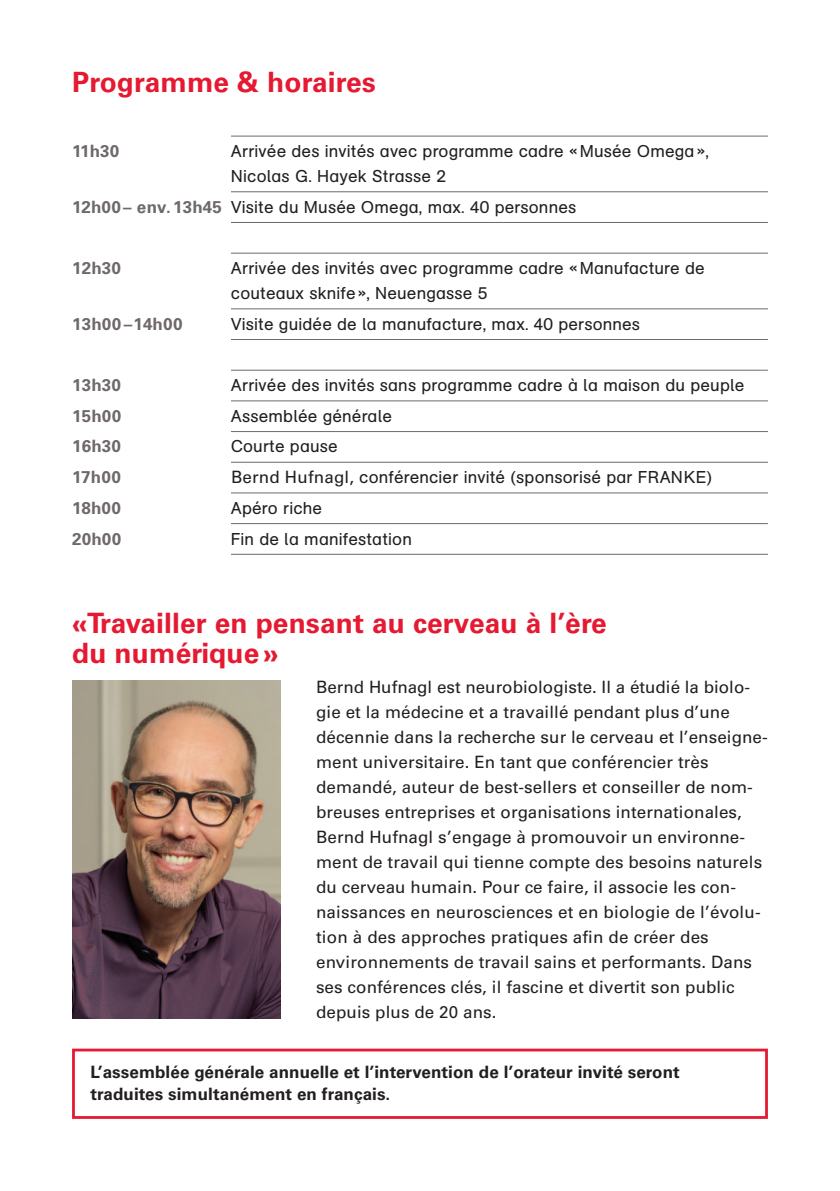
<style>
.page{position:relative;width:840px;height:1191px;background:#fff}
.page>*{position:absolute;margin:0;border:0;box-sizing:border-box;transform-origin:0 0}
.Titel{font:700 28px/30px "Univers LT Pro 65";letter-spacing:.005em;color:#e51931}
.Grundschrift{font:17px/25px "Univers LT Pro 55 Roman";letter-spacing:.005em;color:#231f20}
.Grundschrift_Aufzähl{font:17px/25px "AG Schoolbook Regular A";letter-spacing:.01em;color:#231f20}
.Grundschrift-2{font:700 17px/22px "Univers LT Pro 65";letter-spacing:.005em;color:#231f20}
.Grundschrift_Aufzähl-2{font:700 17px "Univers LT Pro 65";letter-spacing:.01em;color:#6f6969}
.s1{font-family:"Univers LT Pro 65";font-weight:700;color:#6f6969}
.s2{font-family:"Univers LT Pro 55 Roman"}
</style>
<div class="page">
<hr style="left:231px;top:136px;width:536px;height:1px;background:#6f6969">
<hr style="left:231px;top:191px;width:536px;height:1px;background:#6f6969">
<hr style="left:231px;top:222px;width:536px;height:1px;background:#6f6969">
<hr style="left:231px;top:253px;width:536px;height:1px;background:#6f6969">
<hr style="left:231px;top:308px;width:536px;height:1px;background:#6f6969">
<hr style="left:231px;top:339px;width:536px;height:1px;background:#6f6969">
<hr style="left:231px;top:370px;width:536px;height:1px;background:#6f6969">
<hr style="left:231px;top:400px;width:536px;height:1px;background:#6f6969">
<hr style="left:231px;top:431px;width:536px;height:1px;background:#6f6969">
<hr style="left:231px;top:462px;width:536px;height:1px;background:#6f6969">
<hr style="left:231px;top:492px;width:536px;height:1px;background:#6f6969">
<hr style="left:231px;top:523px;width:536px;height:1px;background:#6f6969">
<hr style="left:231px;top:554px;width:536px;height:1px;background:#6f6969">
<img style="left:72px;top:680px;width:208px;height:338px">
<div style="left:72px;top:1048px;width:695px;height:70px;border:3px solid #e51931"></div>
<p class="Titel" style="left:72px;top:66px;width:305px">Programme &amp; horaires</p>
<p class="Grundschrift_Aufzähl-2" style="left:72px;top:139px;width:49px">11h30</p>
<p class="Grundschrift_Aufzähl" style="left:231px;top:139px;width:479px">Arrivée des invités avec programme cadre « Musée Omega»,<br>Nicolas G. Hayek Strasse 2</p>
<p class="Grundschrift_Aufzähl" style="left:72px;top:195px;width:505px"><span class="s1">12h00– env.13h45</span> Visite du Musée Omega, max. 40 personnes</p>
<p class="Grundschrift_Aufzähl-2" style="left:72px;top:256px;width:50px">12h30</p>
<p class="Grundschrift_Aufzähl" style="left:231px;top:256px;width:475px">Arrivée des invités avec programme cadre « Manufacture de couteaux sknife », Neuengasse 5</p>
<p class="Grundschrift_Aufzähl-2" style="left:72px;top:312px;width:112px">13h00 –14h00</p>
<p class="Grundschrift_Aufzähl" style="left:231px;top:312px;width:410px">Visite guidée de la manufacture, max. 40 personnes</p>
<p class="Grundschrift_Aufzähl-2" style="left:72px;top:373px;width:50px">13h30</p>
<p class="Grundschrift_Aufzähl" style="left:231px;top:373px;width:514px">Arrivée des invités sans programme cadre à la maison du peuple</p>
<p class="Grundschrift_Aufzähl-2" style="left:72px;top:404px;width:51px">15h00</p>
<p class="Grundschrift_Aufzähl" style="left:231px;top:404px;width:162px">Assemblée générale</p>
<p class="Grundschrift_Aufzähl-2" style="left:72px;top:434px;width:50px">16h30</p>
<p class="Grundschrift_Aufzähl" style="left:231px;top:434px;width:108px">Courte pause</p>
<p class="Grundschrift_Aufzähl-2" style="left:72px;top:465px;width:50px">17h00</p>
<p class="Grundschrift_Aufzähl" style="left:231px;top:465px;width:482px"><span class="s2">Bernd Hufnagl,</span> conférencier invité (sponsorisé par FRANKE)</p>
<p class="Grundschrift_Aufzähl-2" style="left:72px;top:496px;width:50px">18h00</p>
<p class="Grundschrift_Aufzähl" style="left:231px;top:496px;width:92px">Apéro riche</p>
<p class="Grundschrift_Aufzähl-2" style="left:72px;top:526px;width:51px">20h00</p>
<p class="Grundschrift_Aufzähl" style="left:231px;top:526px;width:182px">Fin de la manifestation</p>
<p class="Titel" style="left:72px;top:606px;width:536px">«Travailler en pensant au cerveau à l’ère du numérique»</p>
<p class="Grundschrift" style="left:316px;top:673px;width:451px">Bernd Hufnagl est neurobiologiste. Il a étudié la biolo&shy;gie et la médecine et a travaillé pendant plus d’une décennie dans la recherche sur le cerveau et l’enseigne&shy;ment universitaire. En tant que conférencier très demandé, auteur de best-sellers et conseiller de nom&shy;breuses entreprises et organisations internationales, Bernd Hufnagl s’engage à promouvoir un environne&shy;ment de travail qui tienne compte des besoins naturels du cerveau humain. Pour ce faire, il associe les con&shy;naissances en neurosciences et en biologie de l’évolu&shy;tion à des approches pratiques afin de créer des environnements de travail sains et performants. Dans ses conférences clés, il fascine et divertit son public depuis plus de 20 ans.</p>
<p class="Grundschrift-2" style="left:90px;top:1060px;width:590px">L’assemblée générale annuelle et l’intervention de l’orateur invité seront traduites simultanément en français.</p>
</div>
